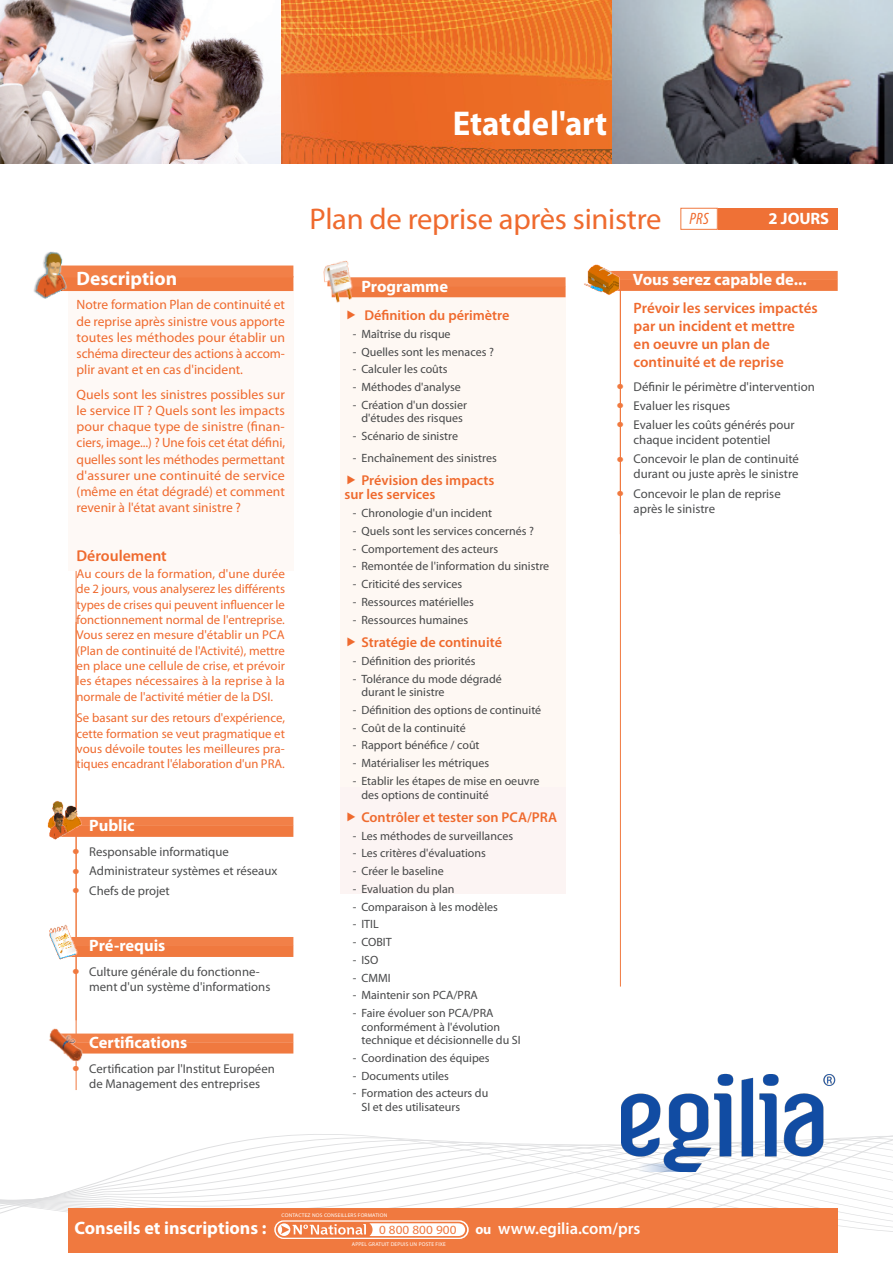
<style>
.page{position:relative;width:893px;height:1263px;background:#fff}
.page>*{position:absolute;margin:0;border:0;box-sizing:border-box;transform-origin:0 0}
.Titre_tétière_-_O{font:700 34.5px "Myriad Pro";letter-spacing:-.005em;color:#fff;scale:.95 1}
.Titre_formation_-_O{font:30px "Myriad Pro";letter-spacing:-.01em;color:#ef6a2e}
.Inter_-_description{font:700 19.5px "Myriad Pro";color:#fff}
.t1{font:700 18px "Myriad Pro";color:#fff}
.Inter_-_autres_-_O{font:700 16.5px "Myriad Pro";color:#fff}
.Liens_Web_-_Fiches{font:600 16.5px "Myriad Pro";color:#fff}
.Inter_-_certificatio{font:700 16.5px "Myriad Pro";color:#fff}
.Inter_Public_-_O{font:700 16.5px "Myriad Pro";color:#fff}
.Code_formation_-_O{font:italic condensed 16.5px "Myriad Pro";color:#ef6a2e}
.Description_-_déroul{font:600 15.75px "Myriad Pro";color:#ef6a2e}
._1ere_ligne_Serez_ca{font:600 15px/18px "Myriad Pro";color:#ef6a2e}
.t2{font:600 14.25px/14.2px "Myriad Pro";color:#ef6a2e}
.t3{font:700 14.25px "Myriad Pro";color:#fff}
.Description_-_Texte{font:13.5px/16.2px "Myriad Pro";color:#ef6a2e;text-align:justify}
.Déroulement_-_texte{font:12.75px/15.3px "Myriad Pro";color:#ef6a2e;text-align:justify}
.t4{font:12.75px/15px "Myriad Pro";color:#4b4c4d;text-align:center}
.t5{font:12.6px "Myriad Pro";letter-spacing:.01em;color:#f0793f;scale:1.05 1}
.t6{font:12px/13.5px "Myriad Pro";color:#464748}
.t7{font:5.55px "Myriad Pro";letter-spacing:.03em;color:#fff}
.t8{font:5.25px "Myriad Pro";letter-spacing:.03em;color:#fff}
.s1{font-size:24.9px;color:#f0793f}
</style>
<div class="page">
<svg style="left:0;top:1069px;width:893px;height:184px"></svg>
<div style="left:340px;top:283px;width:226px;height:611px;background:#fcf4f3"></div>
<hr style="left:76px;top:531px;width:1px;height:559px;background:#f0793f">
<hr style="left:620px;top:289px;width:1px;height:697px;background:#f0793f">
<div style="left:68px;top:283px;width:225px;height:287px;background:#fef9f6"></div>
<div style="left:340px;top:283px;width:226px;height:504px;background:#fef8f3"></div>
<div style="left:68px;top:1208px;width:770px;height:44px;background:#f0793f"></div>
<svg style="left:274px;top:1220px;width:195px;height:19px"></svg>
<img style="left:281px;top:0;width:331px;height:164px">
<img style="left:0;top:0;width:281px;height:164px">
<img style="left:612px;top:0;width:281px;height:164px">
<div style="left:604px;top:280px;width:234px;height:11px;background:#f0793f"></div>
<div style="left:600px;top:271px;width:238px;height:9px;background:#f28048"></div>
<img style="left:584px;top:264px;width:37px;height:33px">
<div style="left:332px;top:286px;width:234px;height:11px;background:#f0793f"></div>
<div style="left:327px;top:277px;width:239px;height:9px;background:#f28048"></div>
<img style="left:323px;top:260px;width:36px;height:43px">
<div style="left:55px;top:276px;width:238px;height:15px;background:#f0793f"></div>
<div style="left:55px;top:265px;width:238px;height:12px;background:#f28048"></div>
<div style="left:60px;top:826px;width:233px;height:11px;background:#f0793f"></div>
<div style="left:55px;top:817px;width:238px;height:9px;background:#f28048"></div>
<div style="left:60px;top:946px;width:233px;height:11px;background:#f0793f"></div>
<div style="left:55px;top:937px;width:238px;height:9px;background:#f28048"></div>
<div style="left:64px;top:1042px;width:229px;height:11px;background:#f0793f"></div>
<div style="left:55px;top:1033px;width:238px;height:9px;background:#f28048"></div>
<img style="left:33px;top:251px;width:42px;height:48px">
<img style="left:47px;top:796px;width:39px;height:49px">
<img style="left:49px;top:918px;width:29px;height:47px">
<img style="left:49px;top:1018px;width:40px;height:51px">
<div style="left:685px;top:208px;width:153px;height:22px;background:#ef7136"></div>
<div style="left:681px;top:208px;width:36px;height:21px;background:#fff"></div>
<div style="left:680px;top:208px;width:38px;height:22px;border:1px solid #f0793f"></div>
<img style="left:622px;top:1070px;width:213px;height:101px">
<p class="Titre_tétière_-_O" style="left:453px;top:101px;width:164px">Etat de l'art</p>
<p class="Inter_-_description" style="left:77px;top:265px;width:102px">Description</p>
<p class="Description_-_Texte" style="left:77px;top:296px;width:210px">Notre formation Plan de continuité et de reprise après sinistre vous apporte toutes les méthodes pour établir un schéma directeur des actions à accom&shy;plir avant et en cas d'incident.</p>
<p class="Description_-_Texte" style="left:77px;top:386px;width:210px">Quels sont les sinistres possibles sur le service IT ? Quels sont les impacts pour chaque type de sinistre (finan&shy;ciers, image...) ? Une fois cet état défini, quelles sont les méthodes permettant d'assurer une continuité de service (même en état dégradé) et comment revenir à l'état avant sinistre ?</p>
<p class="Description_-_déroul" style="left:77px;top:545px;width:92px">Déroulement</p>
<p class="Déroulement_-_texte" style="left:77px;top:566px;width:210px">Au cours de la formation, d'une durée de 2 jours, vous analyserez les différents types de crises qui peuvent influencer le fonctionnement normal de l'entreprise.<br>Vous serez en mesure d'établir un PCA (Plan de continuité de l'Activité), mettre en place une cellule de crise, et prévoir les étapes nécessaires à la reprise à la normale de l'activité métier de la DSI.</p>
<p class="Déroulement_-_texte" style="left:77px;top:710px;width:210px">Se basant sur des retours d'expérience, cette formation se veut pragmatique et vous dévoile toutes les meilleures pra&shy;tiques encadrant l'élaboration d'un PRA.</p>
<p class="Inter_Public_-_O" style="left:89px;top:815px;width:47px">Public</p>
<p class="t4" style="left:72px;top:844px;width:158px"><span class="s1">•</span> Responsable informatique</p>
<p class="t4" style="left:72px;top:863px;width:207px"><span class="s1">•</span> Administrateur systèmes et réseaux</p>
<p class="t4" style="left:72px;top:883px;width:99px"><span class="s1">•</span> Chefs de projet</p>
<p class="Inter_-_autres_-_O" style="left:89px;top:935px;width:78px">Pré-requis</p>
<p class="t4" style="left:89px;top:964px;width:183px;text-align:left;text-indent:-17px"><span class="s1">•</span> Culture générale du fonctionne&shy;ment d'un système d'informations</p>
<p class="Inter_-_certificatio" style="left:89px;top:1032px;width:100px">Certifications</p>
<p class="t4" style="left:72px;top:1061px;width:204px"><span class="s1">•</span> Certification par l'Institut Européen de Management des entreprises</p>
<p class="Titre_formation_-_O" style="left:310px;top:201px;width:353px">Plan de reprise après sinistre</p>
<p class="Code_formation_-_O" style="left:689px;top:209px;width:21px">PRS</p>
<p class="Inter_-_autres_-_O" style="left:769px;top:208px;width:62px">2 JOURS</p>
<p class="Inter_-_autres_-_O" style="left:361px;top:275px;width:88px">Programme</p>
<p class="t2" style="left:364px;top:308px;width:147px">Définition du périmètre</p>
<p class="t6" style="left:353px;top:327px;width:99px">- Maîtrise du risque</p>
<p class="t6" style="left:353px;top:345px;width:142px">- Quelles sont les menaces ?</p>
<p class="t6" style="left:353px;top:362px;width:96px">- Calculer les coûts</p>
<p class="t6" style="left:353px;top:380px;width:109px">- Méthodes d'analyse</p>
<p class="t6" style="left:353px;top:398px;width:115px;text-align:center">- Création d'un dossier d'études des risques</p>
<p class="t6" style="left:353px;top:429px;width:107px">- Scénario de sinistre</p>
<p class="t6" style="left:353px;top:451px;width:145px">- Enchaînement des sinistres</p>
<p class="t2" style="left:344px;top:473px;width:152px;text-indent:17px">Prévision des impacts sur les services</p>
<p class="t6" style="left:353px;top:506px;width:141px">- Chronologie d'un incident</p>
<p class="t6" style="left:353px;top:524px;width:183px">- Quels sont les services concernés ?</p>
<p class="t6" style="left:353px;top:542px;width:147px">- Comportement des acteurs</p>
<p class="t6" style="left:353px;top:559px;width:198px">- Remontée de l'information du sinistre</p>
<p class="t6" style="left:353px;top:577px;width:111px">- Criticité des services</p>
<p class="t6" style="left:353px;top:595px;width:123px">- Ressources matérielles</p>
<p class="t6" style="left:353px;top:613px;width:117px">- Ressources humaines</p>
<p class="t2" style="left:361px;top:635px;width:142px">Stratégie de continuité</p>
<p class="t6" style="left:353px;top:654px;width:124px">- Définition des priorités</p>
<p class="t6" style="left:361px;top:672px;width:142px;text-indent:-9px">- Tolérance du mode dégradé durant le sinistre</p>
<p class="t6" style="left:353px;top:703px;width:190px">- Définition des options de continuité</p>
<p class="t6" style="left:353px;top:721px;width:114px">- Coût de la continuité</p>
<p class="t6" style="left:353px;top:738px;width:128px">- Rapport bénéfice / coût</p>
<p class="t6" style="left:353px;top:756px;width:138px">- Matérialiser les métriques</p>
<p class="t6" style="left:361px;top:773px;width:180px;line-height:14.2px;text-indent:-9px">- Etablir les étapes de mise en oeuvre des options de continuité</p>
<p class="t2" style="left:361px;top:810px;width:197px">Contrôler et tester son PCA/PRA</p>
<p class="t6" style="left:353px;top:829px;width:162px">- Les méthodes de surveillances</p>
<p class="t6" style="left:353px;top:846px;width:134px">- Les critères d'évaluations</p>
<p class="t6" style="left:353px;top:864px;width:92px">- Créer le baseline</p>
<p class="t6" style="left:353px;top:882px;width:103px">- Evaluation du plan</p>
<p class="t6" style="left:353px;top:900px;width:146px">- Comparaison à les modèles</p>
<p class="t6" style="left:353px;top:917px;width:27px">- ITIL</p>
<p class="t6" style="left:353px;top:935px;width:40px">- COBIT</p>
<p class="t6" style="left:353px;top:953px;width:27px">- ISO</p>
<p class="t6" style="left:353px;top:971px;width:39px">- CMMI</p>
<p class="t6" style="left:353px;top:988px;width:126px">- Maintenir son PCA/PRA</p>
<p class="t6" style="left:361px;top:1006px;width:161px;text-indent:-9px">- Faire évoluer son PCA/PRA conformément à l'évolution technique et décisionnelle du SI</p>
<p class="t6" style="left:353px;top:1051px;width:138px">- Coordination des équipes</p>
<p class="t6" style="left:353px;top:1069px;width:98px">- Documents utiles</p>
<p class="t6" style="left:361px;top:1086px;width:128px;text-indent:-9px">- Formation des acteurs du<br>SI et des utilisateurs</p>
<p class="Inter_-_autres_-_O" style="left:633px;top:269px;width:175px">Vous serez capable de...</p>
<p class="_1ere_ligne_Serez_ca" style="left:634px;top:299px;width:186px">Prévoir les services impactés par un incident et mettre<br>en oeuvre un plan de continuité et de reprise</p>
<p class="t4" style="left:617px;top:379px;width:200px"><span class="s1">•</span> Définir le périmètre d'intervention</p>
<p class="t4" style="left:617px;top:398px;width:115px"><span class="s1">•</span> Evaluer les risques</p>
<p class="t4" style="left:617px;top:417px;width:180px"><span class="s1">•</span> Evaluer les coûts générés pour chaque incident potentiel</p>
<p class="t4" style="left:617px;top:451px;width:184px;text-align:right"><span class="s1">•</span> Concevoir le plan de continuité durant ou juste après le sinistre</p>
<p class="t4" style="left:634px;top:486px;width:149px;text-align:left;text-indent:-17px"><span class="s1">•</span> Concevoir le plan de reprise après le sinistre</p>
<p class="t8" style="left:281px;top:1212px;width:107px">CONTACTEZ NOS CONSEILLERS FORMATION</p>
<p class="t7" style="left:352px;top:1241px;width:96px">APPEL GRATUIT DEPUIS UN POSTE FIXE</p>
<h3 class="t1" style="left:74px;top:1216px;width:194px">Conseils et inscriptions :</h3>
<p class="t3" style="left:475px;top:1219px;width:17px">ou</p>
<p class="t5" style="left:379px;top:1222px;width:75px">0 800 800 900</p>
<p class="Liens_Web_-_Fiches" style="left:498px;top:1217px;width:144px">www.egilia.com/prs</p>
</div>
